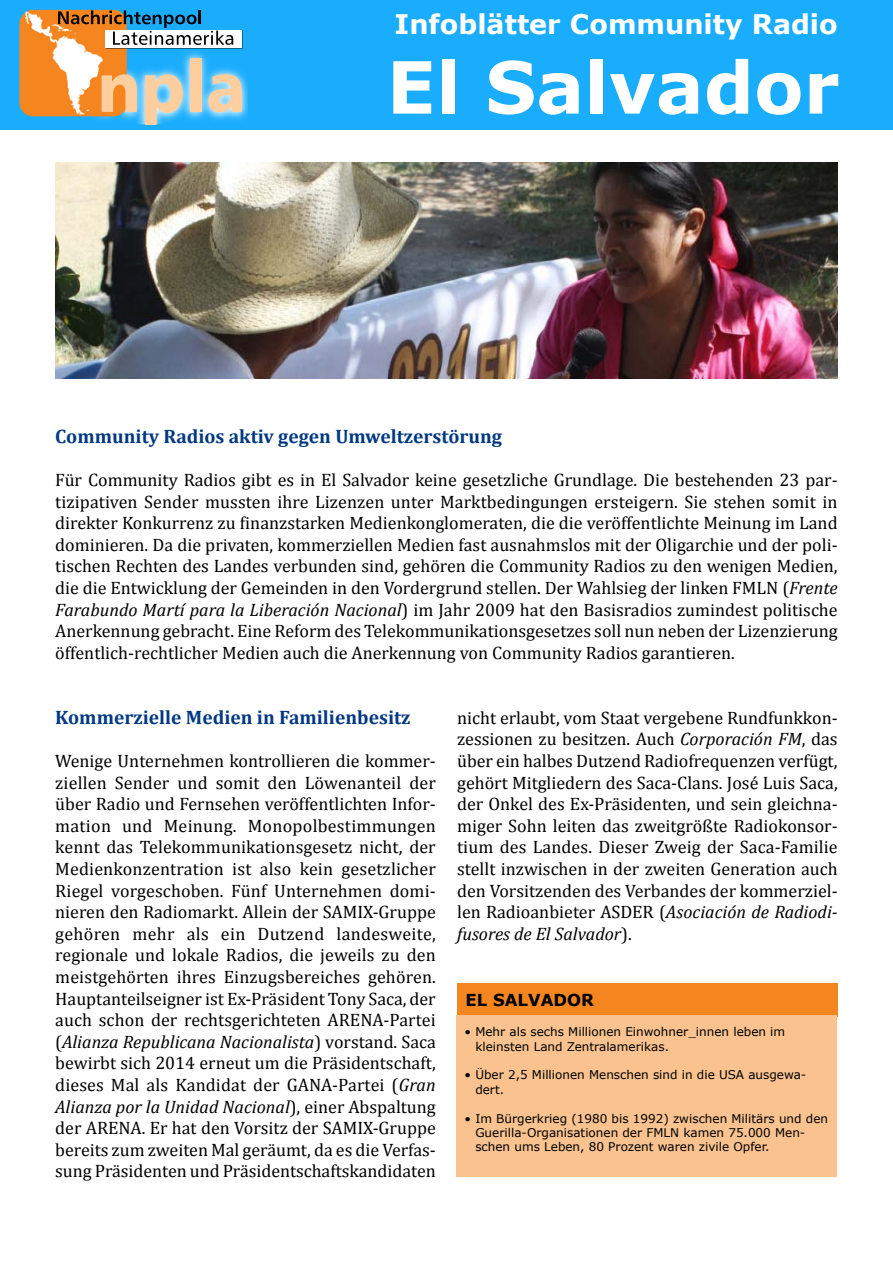
<style>
.page{position:relative;width:893px;height:1263px;background:#fff}
.page>*{position:absolute;margin:0;border:0;box-sizing:border-box;transform-origin:0 0}
.t1{font:700 72px "Verdana";color:#fff}
.t2{font:700 27px "Verdana";color:#fff}
.t3{font:700 19.5px "Cambria";color:#003882}
.t4{font:18px/21.6px "Cambria";color:#000;text-align:justify}
.t5{font:700 16.5px "Verdana";color:#000}
.t6{font:12px/14.4px "Verdana";color:#000}
.s1{font-style:italic}
</style>
<div class="page">
<div style="left:457px;top:983px;width:381px;height:33px;background:#f4851f"></div>
<div style="left:456px;top:1015px;width:381px;height:162px;background:#f9c28f"></div>
<img style="left:55px;top:162px;width:783px;height:216px">
<div style="left:0;top:0;width:893px;height:130px;background:#1aadfe"></div>
<img style="left:72px;top:30px;width:176px;height:94px">
<div style="left:19px;top:10px;width:108px;height:106px;background:#f4851f;border-radius:13px"></div>
<img style="left:24px;top:10px;width:79px;height:105px">
<svg style="left:58px;top:10px;width:184px;height:39px"></svg>
<svg style="left:102px;top:74px;width:35px;height:38px"></svg>
<svg style="left:145px;top:74px;width:38px;height:50px;background:#c3cac2"></svg>
<div style="left:190px;top:59px;width:11px;height:53px;background:#ffce9e"></div>
<svg style="left:208px;top:74px;width:34px;height:38px"></svg>
<h2 class="t2" style="left:395px;top:5px;width:445px">Infoblätter Community Radio</h2>
<h1 class="t1" style="left:387px;top:36px;width:454px">El Salvador</h1>
<p class="t3" style="left:55px;top:422px;width:448px">Community Radios aktiv gegen Umweltzerstörung</p>
<p class="t4" style="left:55px;top:469px;width:784px">Für Community Radios gibt es in El Salvador keine gesetzliche Grundlage. Die bestehenden 23 par&shy;tizipativen Sender mussten ihre Lizenzen unter Marktbedingungen ersteigern. Sie stehen somit in direkter Konkurrenz zu finanzstarken Medienkonglomeraten, die die veröffentlichte Meinung im Land dominieren. Da die privaten, kommerziellen Medien fast ausnahmslos mit der Oligarchie und der poli&shy;tischen Rechten des Landes verbunden sind, gehören die Community Radios zu den wenigen Medien, die die Entwicklung der Gemeinden in den Vordergrund stellen. Der Wahlsieg der linken FMLN (<span class="s1">Frente Farabundo Martí para la Liberación Nacional</span>) im Jahr 2009 hat den Basisradios zumindest politische Anerkennung gebracht. Eine Reform des Telekommunikationsgesetzes soll nun neben der Lizenzierung öffentlich-rechtlicher Medien auch die Anerkennung von Community Radios garantieren.</p>
<p class="t3" style="left:55px;top:703px;width:357px">Kommerzielle Medien in Familienbesitz</p>
<p class="t4" style="left:55px;top:750px;width:382px">Wenige Unternehmen kontrollieren die kommer&shy;ziellen Sender und somit den Löwenanteil der über Radio und Fernsehen veröffentlichten Infor&shy;mation und Meinung. Monopolbestimmungen kennt das Telekommunikationsgesetz nicht, der Medienkonzentration ist also kein gesetzlicher Riegel vorgeschoben. Fünf Unternehmen domi&shy;nieren den Radiomarkt. Allein der SAMIX-Gruppe gehören mehr als ein Dutzend landesweite, regionale und lokale Radios, die jeweils zu den meistgehörten ihres Einzugsbereiches gehören.<br>Hauptanteilseigner ist Ex-Präsident Tony Saca, der auch schon der rechtsgerichteten ARENA-Partei (<span class="s1">Alianza Republicana Nacionalista</span>) vorstand. Saca bewirbt sich 2014 erneut um die Präsidentschaft, dieses Mal als Kandidat der GANA-Partei (<span class="s1">Gran Alianza por la Unidad Nacional</span>), einer Abspaltung der ARENA. Er hat den Vorsitz der SAMIX-Gruppe bereits zum zweiten Mal geräumt, da es die Verfas&shy;sung Präsidenten und Präsidentschaftskandidaten</p>
<p class="t4" style="left:457px;top:707px;width:382px">nicht erlaubt, vom Staat vergebene Rundfunkkon&shy;zessionen zu besitzen. Auch <span class="s1">Corporación FM</span>, das über ein halbes Dutzend Radiofrequenzen verfügt, gehört Mitgliedern des Saca-Clans. José Luis Saca, der Onkel des Ex-Präsidenten, und sein gleichna&shy;miger Sohn leiten das zweitgrößte Radiokonsor&shy;tium des Landes. Dieser Zweig der Saca-Familie stellt inzwischen in der zweiten Generation auch den Vorsitzenden des Verbandes der kommerziel&shy;len Radioanbieter ASDER (<span class="s1">Asociación de Radiodi&shy;fusores de El Salvador</span>).</p>
<p class="t5" style="left:466px;top:988px;width:130px">EL SALVADOR</p>
<p class="t6" style="left:475px;top:1024px;width:311px;text-indent:-11px">• Mehr als sechs Millionen Einwohner_innen leben im kleinsten Land Zentralamerikas.</p>
<p class="t6" style="left:475px;top:1068px;width:333px;text-indent:-11px">• Über 2,5 Millionen Menschen sind in die USA ausgewa&shy;dert.</p>
<p class="t6" style="left:475px;top:1111px;width:354px;text-indent:-11px">• Im Bürgerkrieg (1980 bis 1992) zwischen Militärs und den<br>Guerilla-Organisationen der FMLN kamen 75.000 Men&shy;schen ums Leben, 80 Prozent waren zivile Opfer.</p>
</div>
